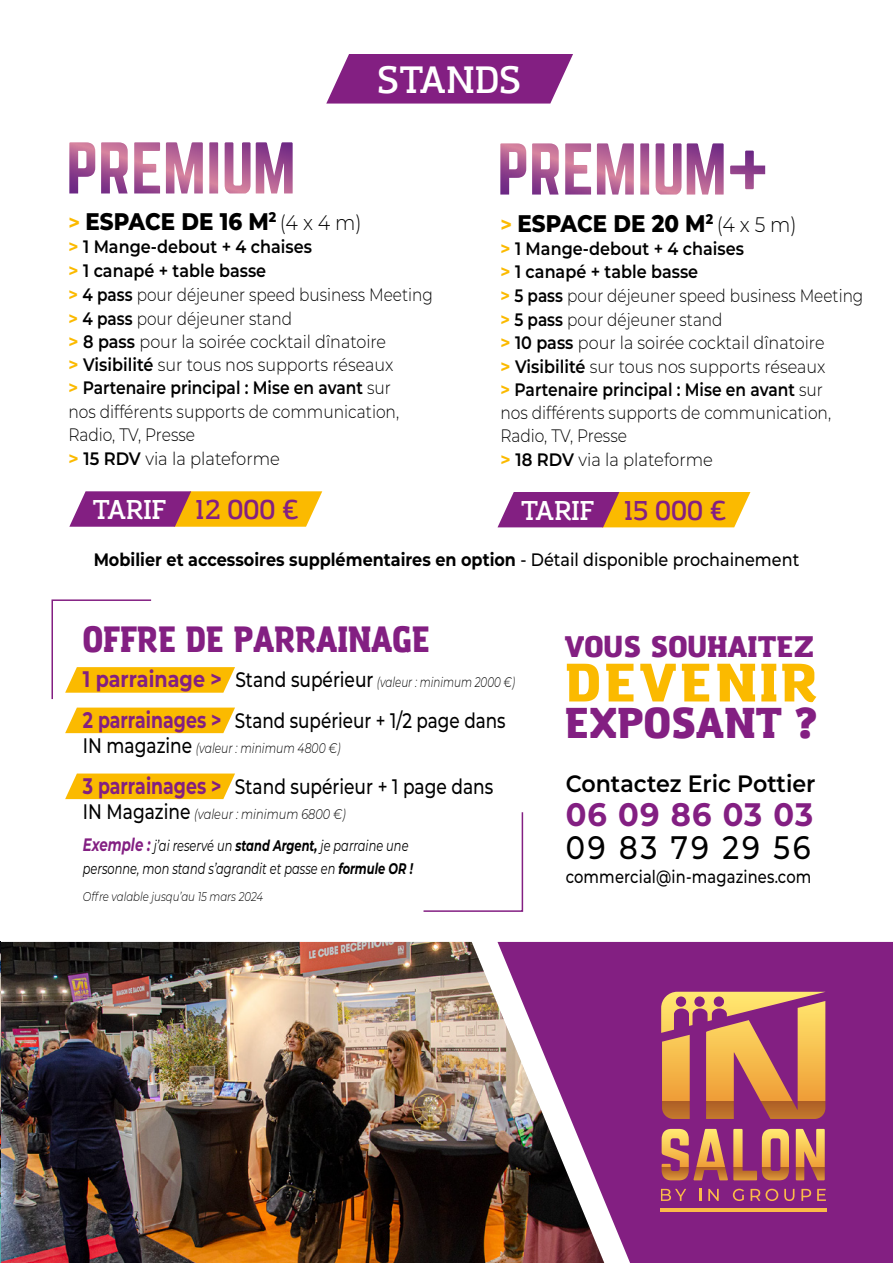
<style>
.page{position:relative;width:893px;height:1263px;background:#fff}
.page>*{position:absolute;margin:0;border:0;box-sizing:border-box;transform-origin:0 0}
.t1{font:900 53.25px "Amazing Grotesk";letter-spacing:.06em;color:#fbba00}
.t2{font:900 42.9px "Amazing Grotesk";color:#831f82;scale:.94 1}
.t3{font:600 37.8px "Amazing Grotesk";color:#fff;scale:.95 1}
.t4{font:900 36.3px "Amazing Grotesk";color:#831f82;scale:.83 1}
.t5{font:700 32.55px "Montserrat";letter-spacing:.04em;color:#831f82;scale:.94 1}
.t6{font:500 32.55px "Montserrat";letter-spacing:.1em;color:#000;scale:.89 1}
.t7{font:900 29.55px "Amazing Grotesk";color:#831f82;scale:.96 1}
.t8{font:600 27px "Amazing Grotesk";color:#831f82;scale:.9 1}
.t9{font:800 24px "Montserrat";color:#000;scale:.89 1}
.t10{font:600 23.7px "Montserrat";color:#000;scale:.94 1}
.t11{font:500 21px "Montserrat";color:#000;scale:.8 1}
.t12{font:500 21px "Montserrat";color:#000;scale:.81 1}
.t13{font:300 18px/23.5px "Montserrat";color:#000;scale:.85 1}
.t14{font:700 18px "Montserrat";color:#000;scale:.89 1}
.t15{font:500 17.7px "Montserrat";letter-spacing:.01em;color:#000;scale:.83 1}
.t16{font:italic 15.45px/22.4px "Montserrat";color:#000;scale:.74 1}
.t17{font:italic 300 13.95px "Montserrat";color:#000;scale:.74 1}
.t18{font:italic 300 13.95px "Montserrat";color:#000;scale:.77 1}
.t19{font:italic 300 13.95px "Montserrat";color:#000;scale:.81 1}
.t20{font:italic 300 12.6px "Montserrat";color:#000;scale:.81 1}
.s1{font-weight:700;font-size:21px;color:#fbba00}
.s2{font-weight:300;font-size:21px}
.s3{font-weight:700;color:#fbba00}
.s4{font-weight:600}
.s5{color:#fff}
.s6{font-weight:500}
.s7{font-weight:700;font-style:normal;font-size:22.5px;color:#831f82}
.s8{font-weight:500;font-style:normal;font-size:21px}
.s9{font-weight:700;font-size:22.5px;color:#831f82}
.s10{font-weight:700;font-size:18px;color:#831f82}
.s11{font-weight:700}
</style>
<div class="page">
<img style="left:1px;top:942px;width:496px;height:321px">
<svg style="left:497px;top:942px;width:396px;height:321px;background:#893882"></svg>
<hr style="left:0;top:942px;width:1px;height:321px;background:#e3e3e3">
<svg style="left:69px;top:142px;width:26px;height:51px"></svg>
<svg style="left:101px;top:142px;width:27px;height:51px"></svg>
<svg style="left:134px;top:142px;width:26px;height:51px"></svg>
<svg style="left:166px;top:142px;width:37px;height:51px"></svg>
<svg style="left:209px;top:142px;width:9px;height:51px"></svg>
<svg style="left:225px;top:142px;width:68px;height:51px"></svg>
<svg style="left:500px;top:143px;width:26px;height:52px"></svg>
<svg style="left:532px;top:143px;width:27px;height:52px"></svg>
<svg style="left:565px;top:143px;width:26px;height:52px"></svg>
<svg style="left:597px;top:143px;width:37px;height:52px"></svg>
<svg style="left:640px;top:143px;width:9px;height:52px"></svg>
<svg style="left:656px;top:143px;width:25px;height:52px"></svg>
<svg style="left:687px;top:143px;width:37px;height:52px"></svg>
<svg style="left:730px;top:151px;width:35px;height:38px"></svg>
<svg style="left:662px;top:1129px;width:127px;height:51px;background:#ba6c63"></svg>
<svg style="left:796px;top:1129px;width:29px;height:51px"></svg>
<hr style="left:661px;top:1208px;width:165px;height:3px;background:#fbbb48">
<svg style="left:661px;top:1189px;width:25px;height:12px"></svg>
<svg style="left:700px;top:1189px;width:1px;height:12px"></svg>
<svg style="left:708px;top:1189px;width:11px;height:12px"></svg>
<svg style="left:733px;top:1189px;width:11px;height:12px"></svg>
<svg style="left:750px;top:1189px;width:28px;height:12px"></svg>
<svg style="left:784px;top:1189px;width:10px;height:12px"></svg>
<svg style="left:801px;top:1189px;width:10px;height:12px"></svg>
<svg style="left:817px;top:1189px;width:9px;height:12px"></svg>
<svg style="left:661px;top:992px;width:165px;height:127px;background:#c47b60"></svg>
<svg style="left:65px;top:707px;width:170px;height:26px;background:#fbc017"></svg>
<svg style="left:65px;top:773px;width:170px;height:26px;background:#fbc016"></svg>
<svg style="left:51px;top:599px;width:184px;height:101px"></svg>
<svg style="left:423px;top:812px;width:101px;height:100px"></svg>
<svg style="left:69px;top:491px;width:253px;height:36px;background:#ca7f49"></svg>
<svg style="left:497px;top:492px;width:253px;height:35px;background:#c97d46"></svg>
<svg style="left:326px;top:54px;width:247px;height:50px;background:#8f358e"></svg>
<h3 class="t3" style="left:377px;top:57px;width:153px">STANDS</h3>
<h3 class="t9" style="left:68px;top:204px;width:331px"><span class="s1">&gt;</span> ESPACE DE 16 M<sup>2</sup> <span class="s2">(4 x 4 m)</span></h3>
<p class="t13" style="left:68px;top:235px;width:430px"><span class="s3">&gt;</span> <span class="s4">1 Mange-debout + 4 chaises<br></span><span class="s3">&gt;</span> <span class="s4">1 canapé + table basse<br></span><span class="s3">&gt;</span> <span class="s4">4 pass</span> pour déjeuner speed business Meeting <span class="s3">&gt;</span> <span class="s4">4 pass</span> pour déjeuner stand<br><span class="s3">&gt;</span> <span class="s4">8 pass</span> pour la soirée cocktail dînatoire<br><span class="s3">&gt;</span> <span class="s4">Visibilité</span> sur tous nos supports réseaux<br><span class="s3">&gt;</span> <span class="s4">Partenaire principal : Mise en avant</span> sur<br>nos différents supports de communication, Radio, TV, Presse<br><span class="s3">&gt;</span> <span class="s4">15 RDV</span> via la plateforme</p>
<h3 class="t9" style="left:500px;top:205px;width:335px"><span class="s1">&gt;</span> ESPACE DE 20 M<sup>2</sup> <span class="s2">(4 x 5 m)</span></h3>
<p class="t13" style="left:500px;top:236px;width:429px"><span class="s3">&gt;</span> <span class="s4">1 Mange-debout + 4 chaises<br></span><span class="s3">&gt;</span> <span class="s4">1 canapé + table basse<br></span><span class="s3">&gt;</span> <span class="s4">5 pass</span> pour déjeuner speed business Meeting <span class="s3">&gt;</span> <span class="s4">5 pass</span> pour déjeuner stand<br><span class="s3">&gt;</span> <span class="s4">10 pass</span> pour la soirée cocktail dînatoire<br><span class="s3">&gt;</span> <span class="s4">Visibilité</span> sur tous nos supports réseaux<br><span class="s3">&gt;</span> <span class="s4">Partenaire principal : Mise en avant</span> sur<br>nos différents supports de communication, Radio, TV, Presse<br><span class="s3">&gt;</span> <span class="s4">18 RDV</span> via la plateforme</p>
<h3 class="t8" style="left:93px;top:493px;width:231px"><span class="s5">TARIF</span> 12 000 €</h3>
<h3 class="t8" style="left:521px;top:494px;width:230px"><span class="s5">TARIF</span> 15 000 €</h3>
<p class="t14" style="left:94px;top:547px;width:794px">Mobilier et accessoires supplémentaires en option <span class="s6">- Détail disponible prochainement</span></p>
<h3 class="t4" style="left:83px;top:616px;width:420px">OFFRE DE PARRAINAGE</h3>
<p class="t17" style="left:83px;top:673px;width:586px"><span class="s7">1 parrainage &gt;</span> <span class="s8">Stand supérieur</span> (valeur : minimum 2000 €)</p>
<p class="t11" style="left:83px;top:706px;width:530px"><span class="s9">2 parrainages &gt;</span> Stand supérieur + 1/2 page dans</p>
<p class="t18" style="left:83px;top:739px;width:336px"><span class="s8">IN magazine</span> (valeur : minimum 4800 €)</p>
<p class="t12" style="left:83px;top:772px;width:508px"><span class="s9">3 parrainages &gt;</span> Stand supérieur + 1 page dans</p>
<p class="t19" style="left:83px;top:805px;width:326px"><span class="s8">IN Magazine</span> (valeur : minimum 6800 €)</p>
<p class="t16" style="left:83px;top:834px;width:448px"><span class="s10">Exemple :</span> j’ai reservé un <span class="s11">stand Argent,</span> je parraine une personne, mon stand s’agrandit et passe en <span class="s11">formule OR !</span></p>
<p class="t20" style="left:83px;top:888px;width:224px">Offre valable jusqu’au 15 mars 2024</p>
<h3 class="t7" style="left:565px;top:628px;width:261px">VOUS SOUHAITEZ</h3>
<h1 class="t1" style="left:565px;top:649px;width:254px">DEVENIR</h1>
<h2 class="t2" style="left:565px;top:696px;width:271px">EXPOSANT ?</h2>
<h3 class="t10" style="left:566px;top:767px;width:267px">Contactez Eric Pottier</h3>
<h3 class="t5" style="left:566px;top:791px;width:265px">06 09 86 03 03</h3>
<h3 class="t6" style="left:566px;top:825px;width:277px">09 83 79 29 56</h3>
<p class="t15" style="left:566px;top:864px;width:298px">commercial@in-magazines.com</p>
</div>
